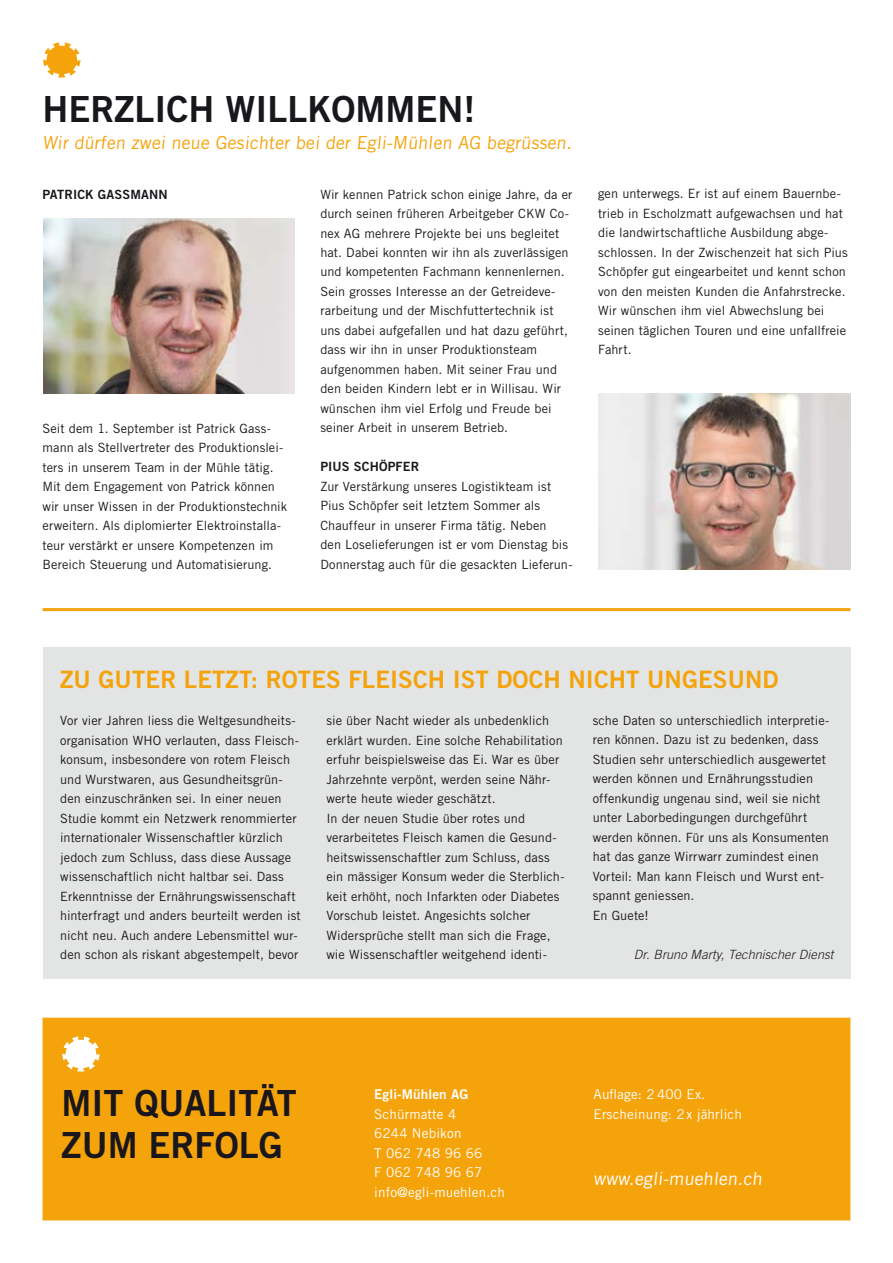
<style>
.page{position:relative;width:893px;height:1263px;background:#fff}
.page>*{position:absolute;margin:0;border:0;box-sizing:border-box;transform-origin:0 0}
.t1{font:36px/42px "Trade Gothic LT Std Bd 2";color:#1a171c}
.t2{font:24px "Trade Gothic LT Std Bd 2";letter-spacing:.005em;color:#f5a30b}
.t3{font:18px "Trade Gothic LT Std";color:#f5a30b}
.t4{font:18px "Trade Gothic LT Std";color:#fff}
.t5{font:13.5px/19.5px "Trade Gothic LT Std";letter-spacing:.01em;color:#fff}
.t6{font:13.5px "Trade Gothic LT Std Bd 2";letter-spacing:.01em;color:#fff}
.t7{font:12.75px/19.5px "Trade Gothic LT Std";letter-spacing:.005em;color:#1a171c}
.t8{font:italic 300 12.75px "Trade Gothic LT Std";letter-spacing:.01em;color:#1a171c}
.t9{font:12.75px "Trade Gothic LT Std Bd 2";letter-spacing:.01em;color:#1a171c}
</style>
<div class="page">
<div style="left:43px;top:1018px;width:807px;height:202px;background:#f5a30b"></div>
<svg style="left:43px;top:43px;width:37px;height:35px"></svg>
<img style="left:43px;top:218px;width:252px;height:176px">
<svg style="left:62px;top:1036px;width:38px;height:35px"></svg>
<img style="left:598px;top:394px;width:252px;height:176px">
<hr style="left:43px;top:608px;width:807px;height:3px;background:#f5a30b">
<div style="left:43px;top:647px;width:807px;height:332px;background:#e3e4e4"></div>
<h1 class="t1" style="left:43px;top:88px;width:434px">HERZLICH WILLKOMMEN!</h1>
<h3 class="t3" style="left:43px;top:132px;width:533px">Wir dürfen zwei neue Gesichter bei der Egli-Mühlen AG begrüssen.</h3>
<p class="t9" style="left:43px;top:186px;width:127px">PATRICK GASSMANN</p>
<p class="t7" style="left:320px;top:184px;width:254px">Wir kennen Patrick schon einige Jahre, da er durch seinen früheren Arbeitgeber CKW Co&shy;nex AG mehrere Projekte bei uns begleitet hat. Dabei konnten wir ihn als zuverlässigen und kompetenten Fachmann kennenlernen.<br>Sein grosses Interesse an der Getreideve&shy;rarbeitung und der Mischfuttertechnik ist uns dabei aufgefallen und hat dazu geführt, dass wir ihn in unser Produktionsteam aufgenommen haben. Mit seiner Frau und den beiden Kindern lebt er in Willisau. Wir wünschen ihm viel Erfolg und Freude bei seiner Arbeit in unserem Betrieb.</p>
<p class="t9" style="left:320px;top:459px;width:100px">PIUS SCHÖPFER</p>
<p class="t7" style="left:320px;top:476px;width:254px">Zur Verstärkung unseres Logistikteam ist Pius Schöpfer seit letztem Sommer als Chauffeur in unserer Firma tätig. Neben<br>den Loselieferungen ist er vom Dienstag bis Donnerstag auch für die gesackten Lieferun-</p>
<p class="t7" style="left:43px;top:418px;width:246px">Seit dem 1. September ist Patrick Gass&shy;mann als Stellvertreter des Produktionslei&shy;ters in unserem Team in der Mühle tätig.<br>Mit dem Engagement von Patrick können wir unser Wissen in der Produktionstechnik erweitern. Als diplomierter Elektroinstalla&shy;teur verstärkt er unsere Kompetenzen im Bereich Steuerung und Automatisierung.</p>
<p class="t7" style="left:598px;top:184px;width:251px">gen unterwegs. Er ist auf einem Bauernbe&shy;trieb in Escholzmatt aufgewachsen und hat die landwirtschaftliche Ausbildung abge&shy;schlossen. In der Zwischenzeit hat sich Pius Schöpfer gut eingearbeitet und kennt schon von den meisten Kunden die Anfahrstrecke.<br>Wir wünschen ihm viel Abwechslung bei seinen täglichen Touren und eine unfallfreie Fahrt.</p>
<h2 class="t2" style="left:60px;top:664px;width:720px">ZU GUTER LETZT: ROTES FLEISCH IST DOCH NICHT UNGESUND</h2>
<p class="t7" style="left:60px;top:711px;width:242px">Vor vier Jahren liess die Weltgesundheits&shy;organisation WHO verlauten, dass Fleisch&shy;konsum, insbesondere von rotem Fleisch und Wurstwaren, aus Gesundheitsgrün&shy;den einzuschränken sei. In einer neuen Studie kommt ein Netzwerk renommierter internationaler Wissenschaftler kürzlich jedoch zum Schluss, dass diese Aussage wissenschaftlich nicht haltbar sei. Dass Erkenntnisse der Ernährungswissenschaft hinterfragt und anders beurteilt werden ist nicht neu. Auch andere Lebensmittel wur&shy;den schon als riskant abgestempelt, bevor</p>
<p class="t7" style="left:326px;top:711px;width:240px">sie über Nacht wieder als unbedenklich erklärt wurden. Eine solche Rehabilitation erfuhr beispielsweise das Ei. War es über Jahrzehnte verpönt, werden seine Nähr&shy;werte heute wieder geschätzt.<br>In der neuen Studie über rotes und verarbeitetes Fleisch kamen die Gesund&shy;heitswissenschaftler zum Schluss, dass ein mässiger Konsum weder die Sterblich&shy;keit erhöht, noch Infarkten oder Diabetes Vorschub leistet. Angesichts solcher Widersprüche stellt man sich die Frage, wie Wissenschaftler weitgehend identi-</p>
<p class="t7" style="left:593px;top:710px;width:238px">sche Daten so unterschiedlich interpretie&shy;ren können. Dazu ist zu bedenken, dass Studien sehr unterschiedlich ausgewertet werden können und Ernährungsstudien offenkundig ungenau sind, weil sie nicht unter Laborbedingungen durchgeführt werden können. Für uns als Konsumenten hat das ganze Wirrwarr zumindest einen Vorteil: Man kann Fleisch und Wurst ent&shy;spannt geniessen.<br>En Guete!</p>
<p class="t8" style="left:634px;top:947px;width:201px">Dr. Bruno Marty, Technischer Dienst</p>
<h1 class="t1" style="left:62px;top:1082px;width:237px">MIT QUALITÄT<br>ZUM ERFOLG</h1>
<p class="t6" style="left:374px;top:1086px;width:96px">Egli-Mühlen AG</p>
<p class="t5" style="left:374px;top:1104px;width:132px">Schürmatte 4<br>6244 Nebikon<br>T 062 748 96 66<br>F 062 748 96 67 info@egli-muehlen.ch</p>
<p class="t5" style="left:594px;top:1085px;width:150px">Auflage: 2 400 Ex.<br>Erscheinung: 2x jährlich</p>
<h3 class="t4" style="left:594px;top:1168px;width:172px">www.egli-muehlen.ch</h3>
</div>
